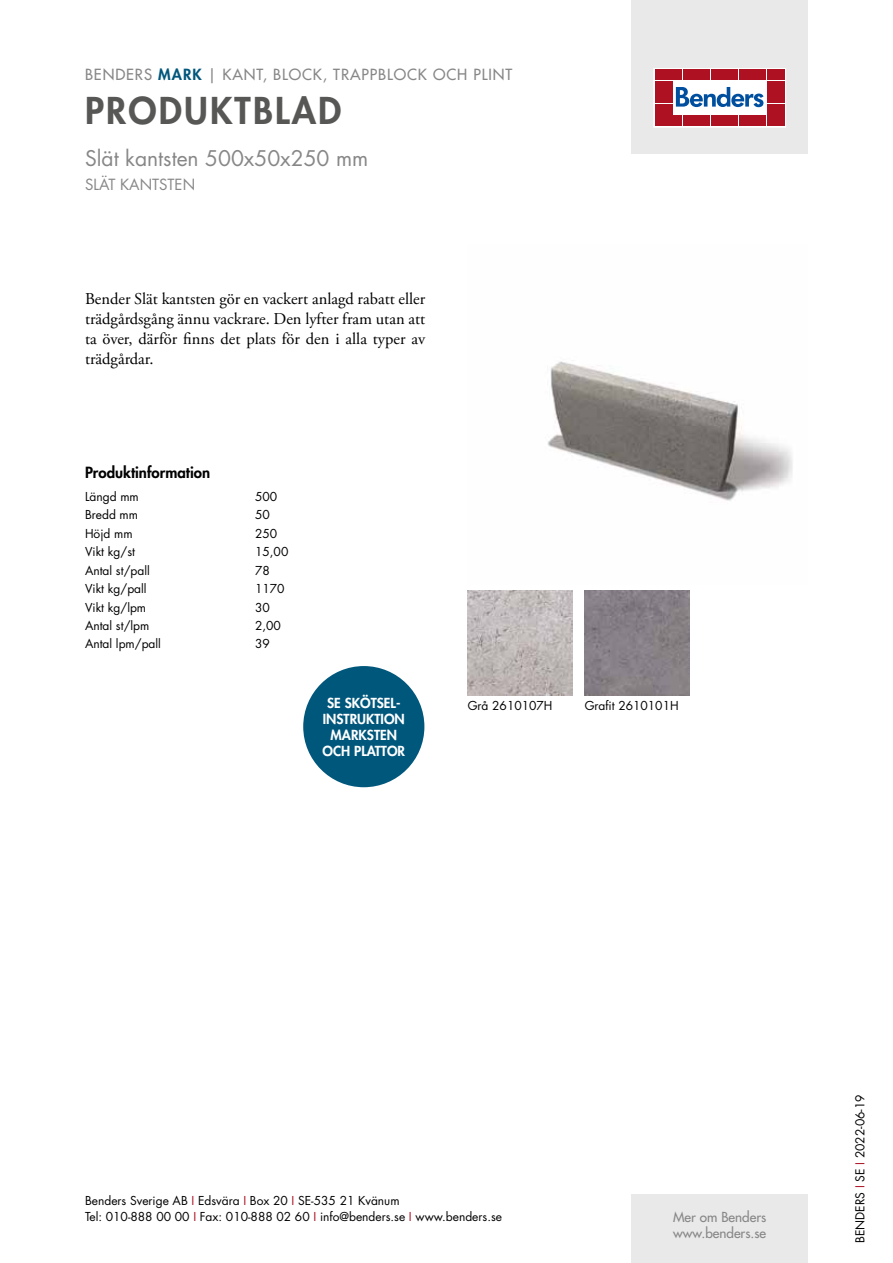
<style>
.page{position:relative;width:893px;height:1263px;background:#fff}
.page>*{position:absolute;margin:0;border:0;box-sizing:border-box;transform-origin:0 0}
.t1{font:800 36px "Futura Std";letter-spacing:.06em;color:#575756}
.t2{font:21px "Futura Std";color:#878787}
.t3{font:16.5px/19.8px "Adobe Garamond Pro";color:#000;text-align:justify}
.t4{font:500 15px "Futura Std";letter-spacing:.06em;color:#878787}
.t5{font:800 15px "Futura Std";color:#000}
.t6{font:15px "Futura Std";color:#878787}
.t7{font:800 13.5px/16.2px "Futura Std";color:#fff;text-align:center}
.t8{font:500 13.5px/16.2px "Futura Std";color:#878787}
.t9{font:12px/16.5px "Futura Std";color:#000}
.s1{font-weight:800;color:#00577c}
.s2{color:#ae1122}
</style>
<div class="page">
<div style="left:631px;top:0;width:177px;height:153px;background:#e9e9e9"></div>
<div style="left:631px;top:1195px;width:177px;height:68px;background:#e9e9e9"></div>
<svg style="left:656px;top:70px;width:128px;height:55px;background:#ebc5ca"></svg>
<div style="left:654px;top:68px;width:132px;height:59px;border:1px solid #fff"></div>
<div style="left:655px;top:70px;width:8px;height:10px;background:#ae1122"></div>
<div style="left:664px;top:70px;width:8px;height:10px;background:#ae1122"></div>
<div style="left:655px;top:81px;width:8px;height:10px;background:#ae1122"></div>
<div style="left:664px;top:81px;width:8px;height:10px;background:#ae1122"></div>
<div style="left:655px;top:93px;width:8px;height:10px;background:#ae1122"></div>
<div style="left:664px;top:93px;width:8px;height:10px;background:#ae1122"></div>
<div style="left:655px;top:104px;width:8px;height:11px;background:#ae1122"></div>
<div style="left:664px;top:104px;width:8px;height:11px;background:#ae1122"></div>
<div style="left:655px;top:116px;width:8px;height:10px;background:#ae1122"></div>
<div style="left:664px;top:116px;width:8px;height:10px;background:#ae1122"></div>
<div style="left:674px;top:70px;width:8px;height:10px;background:#ae1122"></div>
<div style="left:683px;top:70px;width:8px;height:10px;background:#ae1122"></div>
<div style="left:692px;top:70px;width:8px;height:10px;background:#ae1122"></div>
<div style="left:702px;top:70px;width:8px;height:10px;background:#ae1122"></div>
<div style="left:711px;top:70px;width:8px;height:10px;background:#ae1122"></div>
<div style="left:720px;top:70px;width:8px;height:10px;background:#ae1122"></div>
<div style="left:730px;top:70px;width:8px;height:10px;background:#ae1122"></div>
<div style="left:739px;top:70px;width:8px;height:10px;background:#ae1122"></div>
<div style="left:748px;top:70px;width:8px;height:10px;background:#ae1122"></div>
<div style="left:758px;top:70px;width:8px;height:10px;background:#ae1122"></div>
<div style="left:674px;top:116px;width:8px;height:10px;background:#ae1122"></div>
<div style="left:683px;top:116px;width:8px;height:10px;background:#ae1122"></div>
<div style="left:692px;top:116px;width:8px;height:10px;background:#ae1122"></div>
<div style="left:702px;top:116px;width:8px;height:10px;background:#ae1122"></div>
<div style="left:711px;top:116px;width:8px;height:10px;background:#ae1122"></div>
<div style="left:720px;top:116px;width:8px;height:10px;background:#ae1122"></div>
<div style="left:730px;top:116px;width:8px;height:10px;background:#ae1122"></div>
<div style="left:739px;top:116px;width:8px;height:10px;background:#ae1122"></div>
<div style="left:748px;top:116px;width:8px;height:10px;background:#ae1122"></div>
<div style="left:758px;top:116px;width:8px;height:10px;background:#ae1122"></div>
<div style="left:767px;top:70px;width:8px;height:10px;background:#ae1122"></div>
<div style="left:776px;top:70px;width:8px;height:10px;background:#ae1122"></div>
<div style="left:767px;top:81px;width:8px;height:10px;background:#ae1122"></div>
<div style="left:776px;top:81px;width:8px;height:10px;background:#ae1122"></div>
<div style="left:767px;top:93px;width:8px;height:10px;background:#ae1122"></div>
<div style="left:776px;top:93px;width:8px;height:10px;background:#ae1122"></div>
<div style="left:767px;top:104px;width:8px;height:11px;background:#ae1122"></div>
<div style="left:776px;top:104px;width:8px;height:11px;background:#ae1122"></div>
<div style="left:767px;top:116px;width:8px;height:10px;background:#ae1122"></div>
<div style="left:776px;top:116px;width:8px;height:10px;background:#ae1122"></div>
<svg style="left:676px;top:87px;width:87px;height:20px;background:#89add2"></svg>
<div style="left:303px;top:666px;width:121px;height:121px;background:#00577c;border-radius:50%"></div>
<img style="left:547px;top:361px;width:246px;height:140px">
<img style="left:468px;top:590px;width:105px;height:105px">
<img style="left:585px;top:590px;width:105px;height:105px">
<p class="t4" style="left:85px;top:65px;width:429px">BENDERS <span class="s1">MARK</span> | KANT, BLOCK, TRAPPBLOCK OCH PLINT</p>
<h1 class="t1" style="left:85px;top:87px;width:258px">PRODUKTBLAD</h1>
<h2 class="t2" style="left:85px;top:144px;width:285px">Slät kantsten 500x50x250 mm</h2>
<p class="t6" style="left:85px;top:175px;width:112px">SLÄT KANTSTEN</p>
<h3 class="t3" style="left:85px;top:290px;width:342px">Bender Slät kantsten gör en vackert anlagd rabatt eller trädgårdsgång ännu vackrare. Den lyfter fram utan att ta över, därför finns det plats för den i alla typer av trädgårdar.</h3>
<p class="t5" style="left:85px;top:463px;width:127px">Produktinformation</p>
<p class="t9" style="left:85px;top:488px;width:55px">Längd mm</p>
<p class="t9" style="left:255px;top:488px;width:24px">500</p>
<p class="t9" style="left:85px;top:507px;width:55px">Bredd mm</p>
<p class="t9" style="left:255px;top:507px;width:16px">50</p>
<p class="t9" style="left:85px;top:525px;width:49px">Höjd mm</p>
<p class="t9" style="left:255px;top:525px;width:24px">250</p>
<p class="t9" style="left:85px;top:544px;width:51px">Vikt kg/st</p>
<p class="t9" style="left:255px;top:544px;width:35px">15,00</p>
<p class="t9" style="left:85px;top:562px;width:66px">Antal st/pall</p>
<p class="t9" style="left:255px;top:562px;width:16px">78</p>
<p class="t9" style="left:85px;top:581px;width:63px">Vikt kg/pall</p>
<p class="t9" style="left:255px;top:581px;width:31px">1170</p>
<p class="t9" style="left:85px;top:599px;width:63px">Vikt kg/lpm</p>
<p class="t9" style="left:255px;top:599px;width:16px">30</p>
<p class="t9" style="left:85px;top:617px;width:66px">Antal st/lpm</p>
<p class="t9" style="left:255px;top:617px;width:27px">2,00</p>
<p class="t9" style="left:85px;top:636px;width:77px">Antal lpm/pall</p>
<p class="t9" style="left:255px;top:636px;width:16px">39</p>
<p class="t7" style="left:323px;top:695px;width:84px">SE SKÖTSEL-<br>INSTRUKTION<br>MARKSTEN<br>OCH PLATTOR</p>
<p class="t9" style="left:468px;top:697px;width:86px">Grå 2610107H</p>
<p class="t9" style="left:585px;top:697px;width:95px">Grafit 2610101H</p>
<p class="t9" style="left:85px;top:1192px;width:418px">Benders Sverige AB <span class="s2">I</span> Edsvära <span class="s2">I</span> Box 20 <span class="s2">I</span> SE-535 21 Kvänum<br>Tel: 010-888 00 00 <span class="s2">I</span> Fax: 010-888 02 60 <span class="s2">I</span> info@benders.se <span class="s2">I</span> www.benders.se</p>
<p class="t8" style="left:673px;top:1209px;width:95px">Mer om Benders www.benders.se</p>
<p class="t9" style="left:852px;top:1243px;width:150px;rotate:-90deg">BENDERS <span class="s2">I</span> SE <span class="s2">I</span> 2022-06-19</p>
</div>
